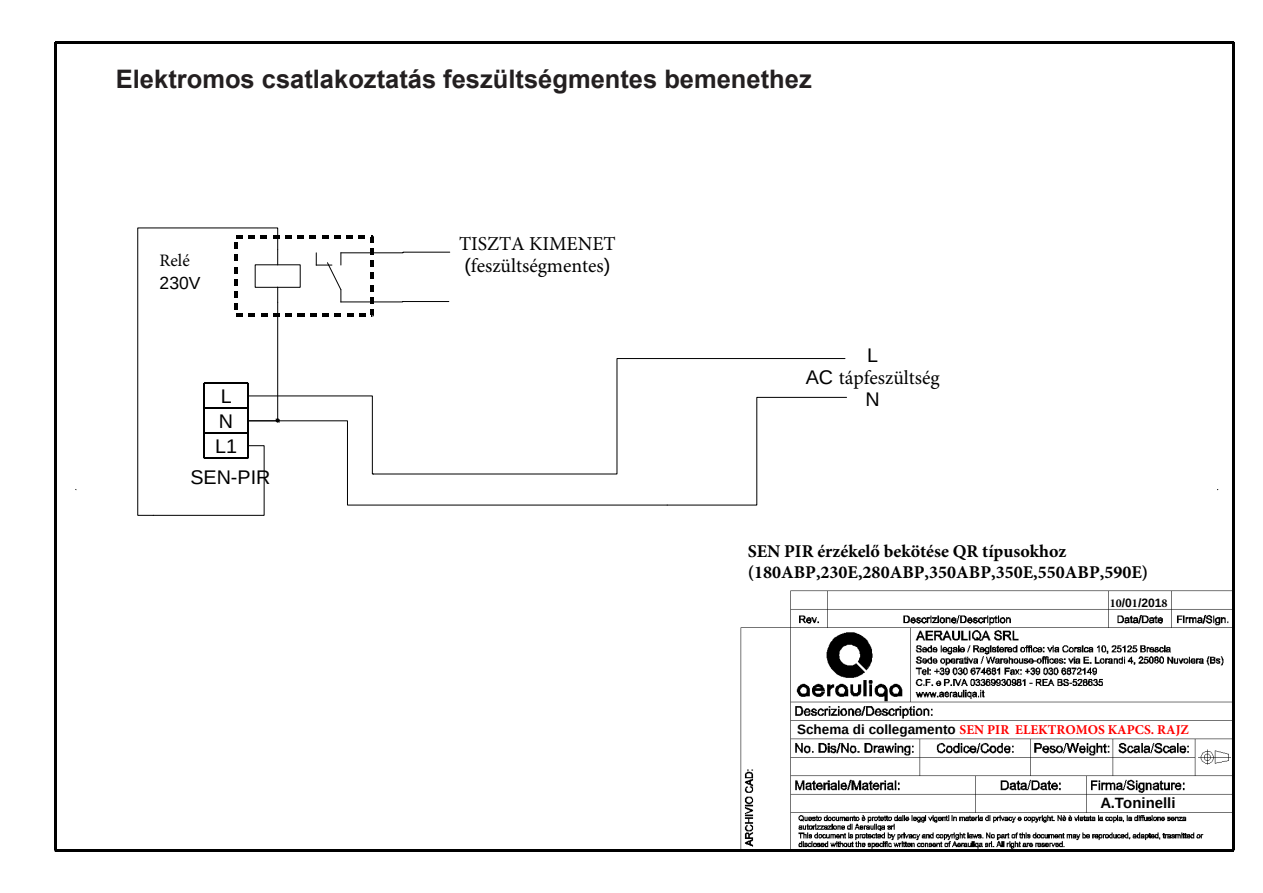
<style>
.page{position:relative;width:1263px;height:893px;background:#fff}
.page>*{position:absolute;margin:0;border:0;box-sizing:border-box;transform-origin:0 0}
.t1{font:700 25.5px "Arial";color:#231f20}
.t2{font:19.8px/22px "Minion Pro";color:#000;text-align:center}
.t3{font:19.8px/24.9px "Liberation Sans";color:#000}
.t4{font:700 18px/20.9px "Minion Pro";color:#000}
.t5{font:17.55px/22.6px "Minion Pro";color:#000}
.t6{font:700 15px "Liberation Sans";color:#000}
.t7{font:700 13.5px "Minion Pro";color:#f00}
.t8{font:700 12px "Liberation Sans";color:#000}
.s1{font-family:"Liberation Sans"}
.s2{font-family:"Minion Pro"}
.s3{font-family:"Liberation Sans";color:#000}
</style>
<div class="page">
<img style="left:739px;top:591px;width:496px;height:261px">
<hr style="left:55px;top:849px;width:589px;height:2px;background:#000">
<hr style="left:54px;top:42px;width:2px;height:808px;background:#000">
<hr style="left:55px;top:41px;width:1178px;height:3px;background:#000">
<hr style="left:1232px;top:42px;width:2px;height:808px;background:#000">
<hr style="left:644px;top:849px;width:589px;height:2px;background:#000">
<svg style="left:137px;top:227px;width:710px;height:289px"></svg>
<p class="t1" style="left:116px;top:61px;width:697px">Elektromos csatlakoztatás feszültségmentes bemenethez</p>
<p class="t5" style="left:160px;top:249px;width:42px">Relé<br><span class="s1">230V</span></p>
<p class="t2" style="left:459px;top:233px;width:158px;text-align:left">TISZTA KIMENET <span class="s1">(</span>feszültségmentes<span class="s1">)</span></p>
<p class="t2" style="left:806px;top:344px;width:135px"><span class="s1">L<br>AC</span> tápfeszültség</p>
<p class="t3" style="left:221px;top:384px;width:12px">L</p>
<p class="t3" style="left:866px;top:387px;width:16px">N</p>
<p class="t3" style="left:215px;top:408px;width:23px">N<br>L1</p>
<p class="t3" style="left:190px;top:465px;width:82px">SEN-PIR</p>
<p class="t4" style="left:748px;top:541px;width:402px">SEN PIR érzékelő bekötése QR típusokhoz (180ABP,230E,280ABP,350ABP,350E,550ABP,590E)</p>
<p class="t8" style="left:1110px;top:595px;width:59px"><span class="s2">10</span>/0<span class="s2">1</span>/201<span class="s2">8</span></p>
<p class="t7" style="left:797px;top:720px;width:393px"><span class="s3">Schema di collegamento</span> SEN PIR ELEKTROMOS KAPCS. RAJZ</p>
<p class="t6" style="left:1100px;top:792px;width:77px">A.Toninelli</p>
</div>
